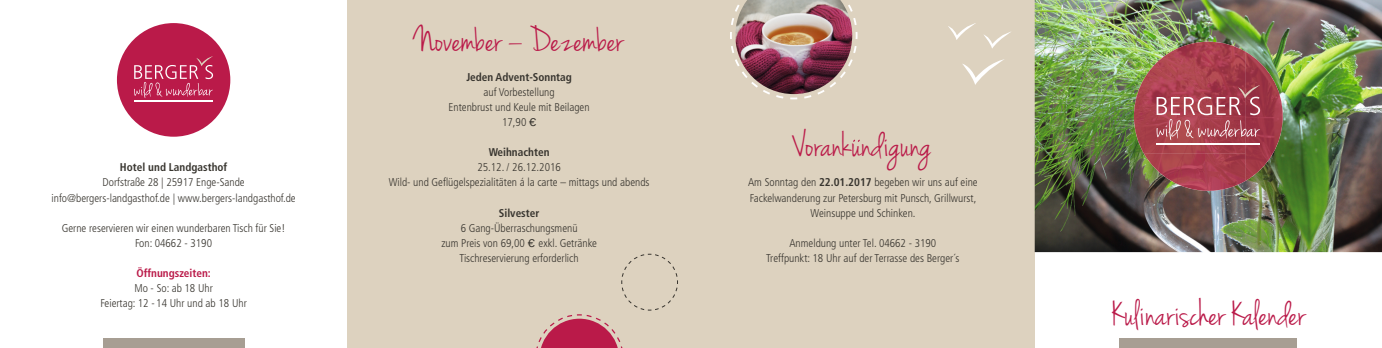
<style>
.page{position:relative;width:1382px;height:348px;background:#fff}
.page>*{position:absolute;margin:0;border:0;box-sizing:border-box;transform-origin:0 0}
.t1{font:37.5px "Jenna Sue";color:#ba1a49}
.t2{font:300 condensed 11.25px/15.1px "Frutiger";color:#38352f;text-align:center}
.t3{font:700 condensed 11.25px "Frutiger";color:#38352f}
.t4{font:700 condensed 11.25px "Frutiger";color:#ba1a49}
.s1{font-family:"Univers";font-weight:500;font-stretch:normal}
.s2{font-weight:700}
</style>
<div class="page">
<div style="left:347px;top:0;width:688px;height:347px;background:#ddd2bf"></div>
<img style="left:1035px;top:0;width:347px;height:252px">
<img style="left:1134px;top:42px;width:112px;height:111px">
<img style="left:1245px;top:52px;width:38px;height:128px">
<img style="left:1144px;top:153px;width:102px;height:37px">
<svg style="left:1157px;top:85px;width:103px;height:55px;background:#b25865"></svg>
<hr style="left:1157px;top:143px;width:103px;height:1px;background:#fff">
<div style="left:1120px;top:337px;width:177px;height:10px;background:#a79e93"></div>
<div style="left:103px;top:337px;width:142px;height:10px;background:#a79e93"></div>
<div style="left:117px;top:23px;width:113px;height:113px;background:#ba1a49;border-radius:50%"></div>
<svg style="left:134px;top:56px;width:79px;height:42px"></svg>
<hr style="left:134px;top:100px;width:79px;height:1px;background:#fff">
<svg style="left:962px;top:59px;width:42px;height:26px"></svg>
<svg style="left:984px;top:32px;width:27px;height:17px"></svg>
<svg style="left:948px;top:23px;width:28px;height:17px"></svg>
<img style="left:730px;top:0;width:128px;height:100px">
<svg style="left:536px;top:253px;width:142px;height:94px"></svg>
<p class="t3" style="left:120px;top:160px;width:109px">Hotel und Landgasthof</p>
<p class="t2" style="left:52px;top:175px;width:246px">Dorfstraße 28 | 25917 Enge-Sande info@bergers-landgasthof.de | www.bergers-landgasthof.de</p>
<p class="t2" style="left:62px;top:220px;width:225px">Gerne reservieren wir einen wunderbaren Tisch für Sie!<br>Fon: 04662 - 3190</p>
<p class="t4" style="left:136px;top:266px;width:76px">Öffnungszeiten:</p>
<p class="t2" style="left:100px;top:280px;width:148px">Mo - So: ab 18 Uhr<br>Feiertag: 12 - 14 Uhr und ab 18 Uhr</p>
<h1 class="t1" style="left:415px;top:18px;width:210px">November – Dezember</h1>
<p class="t3" style="left:466px;top:70px;width:107px">Jeden Advent-Sonntag</p>
<p class="t2" style="left:449px;top:84px;width:143px">auf Vorbestellung<br>Entenbrust und Keule mit Beilagen<br>17,90 <span class="s1">€</span></p>
<p class="t3" style="left:489px;top:145px;width:62px">Weihnachten</p>
<p class="t2" style="left:389px;top:160px;width:262px">25.12. / 26.12.2016<br>Wild- und Geflügelspezialitäten á la carte – mittags und abends</p>
<p class="t3" style="left:499px;top:206px;width:42px">Silvester</p>
<p class="t2" style="left:441px;top:220px;width:157px">6 Gang-Überraschungsmenü<br>zum Preis von 69,00 <span class="s1">€</span> exkl. Getränke<br>Tischreservierung erforderlich</p>
<h1 class="t1" style="left:794px;top:123px;width:139px">Vorankundigung</h1>
<p class="t2" style="left:748px;top:175px;width:231px">Am Sonntag den <span class="s2">22.01.2017</span> begeben wir uns auf eine<br>Fackelwanderung zur Petersburg mit Punsch, Grillwurst,<br>Weinsuppe und Schinken.</p>
<p class="t2" style="left:766px;top:235px;width:195px">Anmeldung unter Tel. 04662 - 3190<br>Treffpunkt: 18 Uhr auf der Terrasse des Berger´s</p>
<h1 class="t1" style="left:1111px;top:292px;width:195px">Kulinarischer Kalender</h1>
</div>
